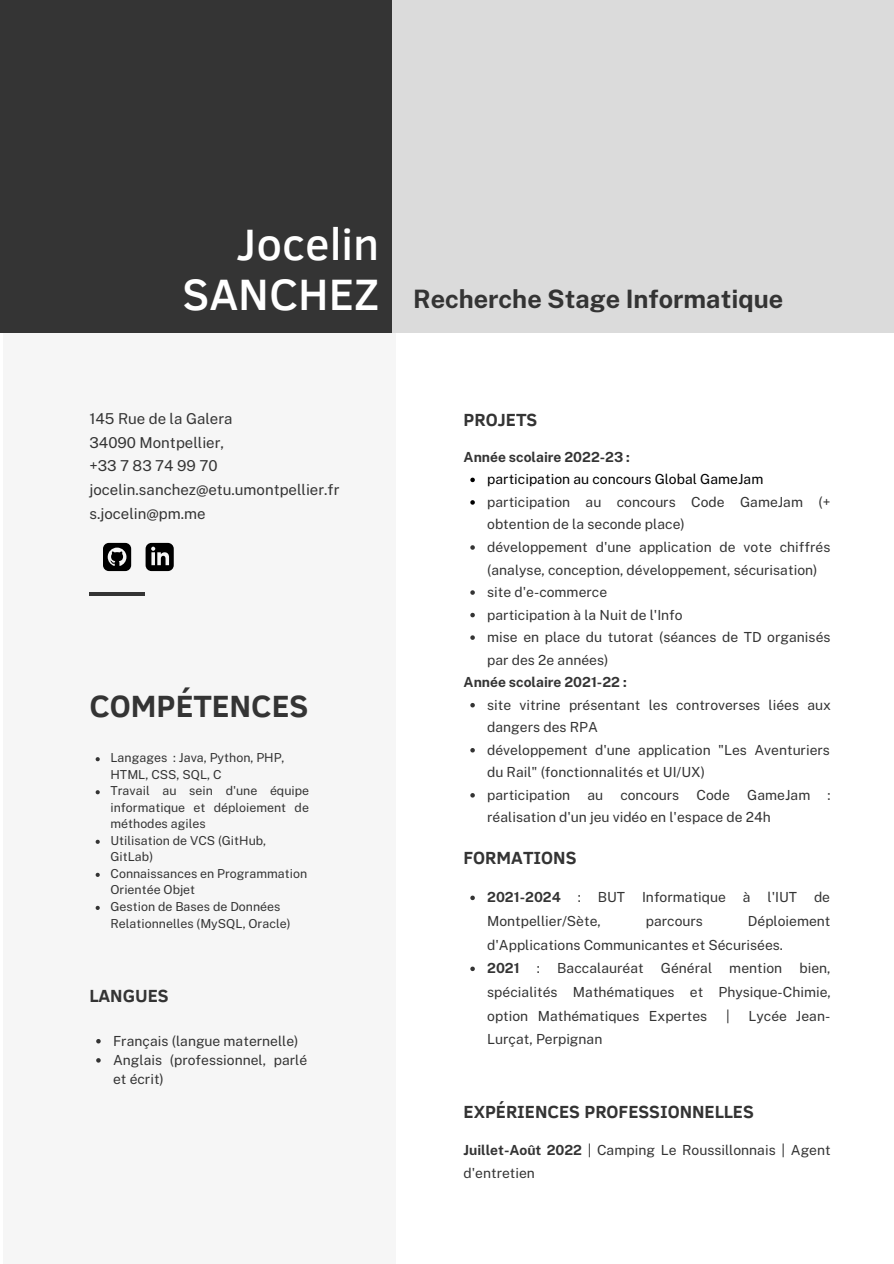
<style>
.page{position:relative;width:894px;height:1264px;background:#fff}
.page>*{position:absolute;margin:0;border:0;box-sizing:border-box;transform-origin:0 0}
.t1{font:500 45px "Clear Sans";color:#fff}
.t2{font:700 31.5px "Clear Sans";color:#343434}
.t3{font:700 25.35px "Public Sans";color:#343434}
.t4{font:700 18px "Clear Sans";color:#343434}
.t5{font:15px/23.7px "Public Sans";color:#343434}
.t6{font:13.95px/22.5px "Public Sans";color:#343434}
.t7{font:700 13.95px "Public Sans";color:#343434}
.t8{font:13.95px "Public Sans";color:#000}
.t9{font:12.45px/16.5px "Public Sans";color:#343434}
.s1{font-family:"Clear Sans";font-weight:500;font-size:45px;color:#fff}
.s2{font-weight:700}
</style>
<div class="page">
<div style="left:0;top:0;width:392px;height:332px;background:#343434"></div>
<div style="left:3px;top:333px;width:392px;height:930px;background:#f6f6f6"></div>
<hr style="left:89px;top:592px;width:56px;height:3px;background:#343434">
<div style="left:392px;top:0;width:501px;height:332px;background:#dbdbdb"></div>
<svg style="left:103px;top:543px;width:28px;height:28px"></svg>
<svg style="left:145px;top:543px;width:29px;height:28px"></svg>
<svg style="left:470px;top:895px;width:4px;height:5px"></svg>
<svg style="left:470px;top:966px;width:4px;height:5px"></svg>
<svg style="left:96px;top:757px;width:4px;height:4px"></svg>
<svg style="left:96px;top:790px;width:4px;height:4px"></svg>
<svg style="left:96px;top:839px;width:4px;height:4px"></svg>
<svg style="left:96px;top:872px;width:4px;height:4px"></svg>
<svg style="left:96px;top:905px;width:4px;height:5px"></svg>
<svg style="left:96px;top:1039px;width:5px;height:4px"></svg>
<svg style="left:96px;top:1058px;width:5px;height:4px"></svg>
<svg style="left:470px;top:477px;width:4px;height:5px"></svg>
<svg style="left:470px;top:500px;width:4px;height:4px"></svg>
<svg style="left:470px;top:545px;width:4px;height:4px"></svg>
<svg style="left:470px;top:590px;width:4px;height:5px"></svg>
<svg style="left:470px;top:613px;width:4px;height:4px"></svg>
<svg style="left:470px;top:635px;width:4px;height:5px"></svg>
<svg style="left:470px;top:703px;width:4px;height:4px"></svg>
<svg style="left:470px;top:748px;width:4px;height:4px"></svg>
<svg style="left:470px;top:793px;width:4px;height:4px"></svg>
<h1 class="t1" style="left:236px;top:212px;width:144px">Jocelin</h1>
<h3 class="t3" style="left:182px;top:284px;width:602px"><span class="s1">SANCHEZ</span> Recherche Stage Informatique</h3>
<p class="t5" style="left:89px;top:406px;width:251px">145 Rue de la Galera<br>34090 Montpellier,<br>+33 7 83 74 99 70 jocelin.sanchez@etu.umontpellier.fr s.jocelin@pm.me</p>
<h2 class="t2" style="left:89px;top:683px;width:220px">COMPÉTENCES</h2>
<p class="t9" style="left:110px;top:749px;width:200px">Langages : Java, Python, PHP,<br>HTML, CSS, SQL, C<br>Travail au sein d'une équipe informatique et déploiement de méthodes agiles<br>Utilisation de VCS (GitHub,<br>GitLab)<br>Connaissances en Programmation<br>Orientée Objet<br>Gestion de Bases de Données<br>Relationnelles (MySQL, Oracle)</p>
<p class="t4" style="left:89px;top:982px;width:81px">LANGUES</p>
<p class="t6" style="left:113px;top:1031px;width:196px;line-height:19.2px">Français (langue maternelle)<br>Anglais (professionnel, parlé et écrit)</p>
<p class="t4" style="left:463px;top:407px;width:75px">PROJETS</p>
<p class="t7" style="left:463px;top:448px;width:168px">Année scolaire 2022-23 :</p>
<p class="t8" style="left:487px;top:471px;width:277px">participation au concours Global GameJam</p>
<p class="t6" style="left:487px;top:490px;width:345px">participation au concours Code GameJam (+ obtention de la seconde place)<br>développement d'une application de vote chiffrés (analyse, conception, développement, sécurisation) site d'e-commerce<br>participation à la Nuit de l'Info<br>mise en place du tutorat (séances de TD organisés par des 2e années)</p>
<p class="t6" style="left:487px;top:693px;width:345px">site vitrine présentant les controverses liées aux dangers des RPA<br>développement d'une application "Les Aventuriers du Rail" (fonctionnalités et UI/UX)<br>participation au concours Code GameJam : réalisation d'un jeu vidéo en l'espace de 24h</p>
<p class="t7" style="left:463px;top:674px;width:165px">Année scolaire 2021-22 :</p>
<p class="t4" style="left:463px;top:845px;width:114px">FORMATIONS</p>
<p class="t6" style="left:487px;top:885px;width:344px;line-height:23.7px"><span class="s2">2021-2024</span> : BUT Informatique à l'IUT de<br>Montpellier/Sète,</p>
<p class="t6" style="left:487px;top:909px;width:345px;line-height:23.7px;text-indent:261px">Déploiement d'Applications Communicantes et Sécurisées.<br><span class="s2">2021</span> : Baccalauréat Général mention bien, spécialités Mathématiques et Physique-Chimie, option Mathématiques Expertes</p>
<p class="t6" style="left:645px;top:909px;width:59px">parcours</p>
<p class="t6" style="left:726px;top:1004px;width:5px">|</p>
<p class="t6" style="left:748px;top:1004px;width:83px">Lycée Jean-</p>
<p class="t6" style="left:487px;top:1028px;width:117px">Lurçat, Perpignan</p>
<p class="t4" style="left:463px;top:1099px;width:292px">EXPÉRIENCES PROFESSIONNELLES</p>
<p class="t6" style="left:463px;top:1137px;width:368px;line-height:23.7px"><span class="s2">Juillet-Août 2022</span> | Camping Le Roussillonnais | Agent d'entretien</p>
</div>
